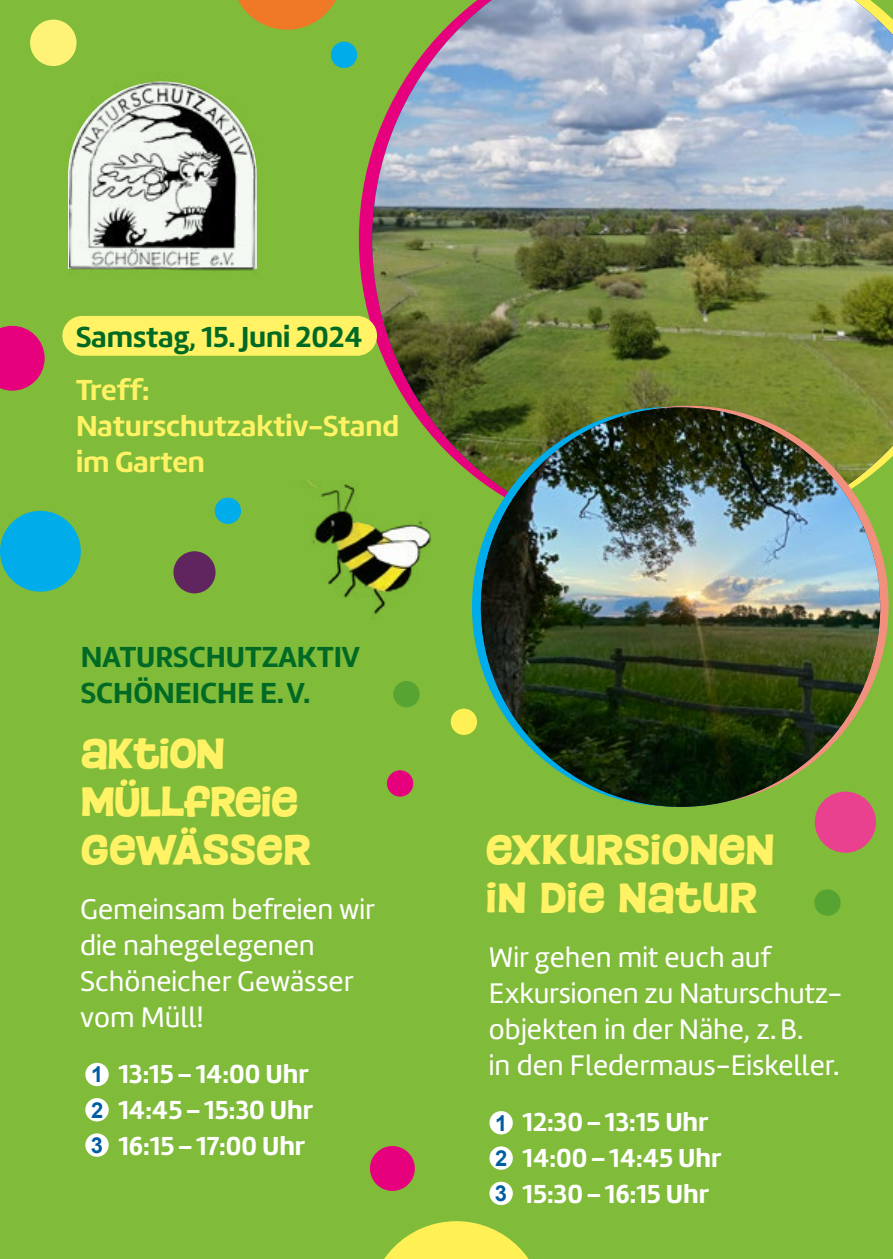
<style>
.page{position:relative;width:893px;height:1259px;background:#80bb3a}
.page>*{position:absolute;margin:0;border:0;box-sizing:border-box;transform-origin:0 0}
.t1{font:46.5px/48px "Paradise Point X Tall";letter-spacing:-.01em;color:#fff265}
.t2{font:700 30px/36px "Marine";color:#006a25}
.t3{font:700 30px/36px "Marine";color:#fff265}
.t4{font:29.4px/36px "Marine";color:#fff}
.t5{font:700 27px/36px "Marine";color:#fff}
.t6{font:700 21.9px/35.4px "Arial";color:#005da1;text-align:justify}
</style>
<div class="page">
<svg style="left:359px;top:151px;width:13px;height:202px;fill:#e6007d"></svg>
<img style="left:372px;top:0;width:521px;height:540px">
<div style="left:62px;top:316px;width:315px;height:40px;background:#fff265;border-radius:20px"></div>
<div style="left:489px;top:1111px;width:24px;height:23px;background:#fff;border-radius:50%"></div>
<div style="left:489px;top:1146px;width:24px;height:23px;background:#fff;border-radius:50%"></div>
<div style="left:489px;top:1181px;width:24px;height:24px;background:#fff;border-radius:50%"></div>
<div style="left:85px;top:1062px;width:24px;height:24px;background:#fff;border-radius:50%"></div>
<div style="left:85px;top:1098px;width:24px;height:23px;background:#fff;border-radius:50%"></div>
<div style="left:85px;top:1133px;width:24px;height:23px;background:#fff;border-radius:50%"></div>
<img style="left:306px;top:480px;width:136px;height:135px">
<img style="left:70px;top:81px;width:187px;height:190px">
<div style="left:472px;top:407px;width:399px;height:399px;background:#00ace9;border-radius:50%"></div>
<div style="left:489px;top:406px;width:400px;height:399px;background:#f2907e;border-radius:50%"></div>
<img style="left:481px;top:407px;width:399px;height:400px;border-radius:200px">
<svg style="left:238px;top:0;width:98px;height:30px"></svg>
<svg style="left:384px;top:1221px;width:145px;height:38px"></svg>
<div style="left:815px;top:791px;width:61px;height:62px;background:#e94190;border-radius:50%"></div>
<div style="left:0;top:511px;width:81px;height:80px;background:#00ace9;border-radius:50%"></div>
<div style="left:370px;top:1146px;width:45px;height:45px;background:#e6007d;border-radius:50%"></div>
<div style="left:331px;top:42px;width:26px;height:26px;background:#00ace9;border-radius:50%"></div>
<div style="left:215px;top:497px;width:26px;height:27px;background:#00ace9;border-radius:50%"></div>
<div style="left:451px;top:708px;width:26px;height:27px;background:#fff155;border-radius:50%"></div>
<div style="left:387px;top:770px;width:26px;height:26px;background:#e6007d;border-radius:50%"></div>
<div style="left:173px;top:551px;width:43px;height:42px;background:#60245e;border-radius:50%"></div>
<div style="left:393px;top:681px;width:27px;height:26px;background:#57a432;border-radius:50%"></div>
<div style="left:814px;top:889px;width:27px;height:26px;background:#57a432;border-radius:50%"></div>
<div style="left:30px;top:20px;width:47px;height:46px;background:#fff377;border-radius:50%"></div>
<svg style="left:0;top:326px;width:45px;height:65px"></svg>
<p class="t2" style="left:76px;top:318px;width:288px">Samstag, 15. Juni 2024</p>
<p class="t3" style="left:76px;top:371px;width:325px">Treff:<br>Naturschutzaktiv-Stand im Garten</p>
<p class="t2" style="left:81px;top:639px;width:281px">NATURSCHUTZAKTIV<br>SCHÖNEICHE E.V.</p>
<h1 class="t1" style="left:81px;top:728px;width:232px">AKTION<br>MÜLLFREIE<br>GEWÄSSER</h1>
<p class="t4" style="left:80px;top:891px;width:296px">Gemeinsam befreien wir die nahegelegenen<br>Schöneicher Gewässer vom Müll!</p>
<p class="t5" style="left:118px;top:1055px;width:196px">13:15–14:00 Uhr<br>14:45–15:30 Uhr<br>16:15–17:00 Uhr</p>
<p class="t6" style="left:91px;top:1057px;width:14px">1<br>2<br>3</p>
<h1 class="t1" style="left:486px;top:824px;width:290px">EXKURSIONEN<br>IN DIE NATUR</h1>
<p class="t4" style="left:489px;top:939px;width:355px">Wir gehen mit euch auf<br>Exkursionen zu Naturschutz&shy;objekten in der Nähe, z.B.<br>in den Fledermaus-Eiskeller.</p>
<p class="t5" style="left:522px;top:1104px;width:200px">12:30–13:15 Uhr<br>14:00–14:45 Uhr<br>15:30–16:15 Uhr</p>
<p class="t6" style="left:495px;top:1106px;width:14px">1<br>2<br>3</p>
</div>
